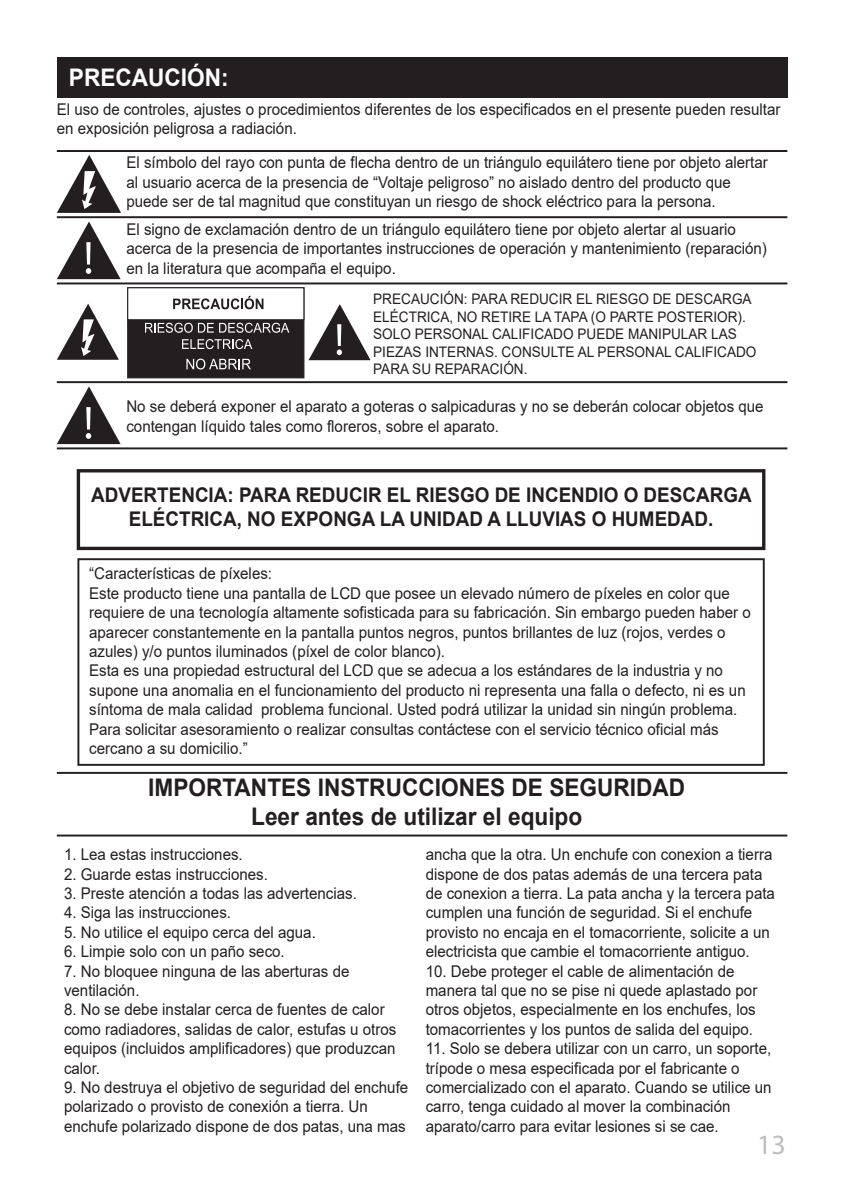
<style>
.page{position:relative;width:843px;height:1191px;background:#fff}
.page>*{position:absolute;margin:0;border:0;box-sizing:border-box;transform-origin:0 0}
.t1{font:28px "Myriad Pro";color:#bcbdc0}
.t2{font:700 24.2px/29px "Arial";color:#231f20;text-align:center;scale:.93 1}
.t3{font:700 24.2px "Arial";color:#fff;scale:.93 1}
.t4{font:700 20.2px/24.2px "Arial";color:#231f20;text-align:center;scale:.93 1}
.t5{font:16.2px/19.4px "Arial";color:#231f20;scale:.93 1}
.t6{font:14.6px/17.4px "Arial";color:#231f20;scale:.93 1}
</style>
<div class="page">
<div style="left:57px;top:57px;width:730px;height:40px;background:#231f20"></div>
<svg style="left:57px;top:155px;width:64px;height:58px"></svg>
<svg style="left:57px;top:221px;width:63px;height:58px"></svg>
<hr style="left:57px;top:150px;width:730px;height:2px;background:#231f20">
<hr style="left:57px;top:216px;width:730px;height:2px;background:#231f20">
<hr style="left:57px;top:282px;width:730px;height:2px;background:#231f20">
<div style="left:127px;top:287px;width:177px;height:91px;background:#231f20;border:1px solid #231f20"></div>
<div style="left:127px;top:287px;width:177px;height:33px;background:#fff;border:1px solid #231f20"></div>
<svg style="left:57px;top:304px;width:62px;height:56px"></svg>
<svg style="left:145px;top:323px;width:144px;height:10px"></svg>
<svg style="left:182px;top:339px;width:70px;height:10px"></svg>
<svg style="left:186px;top:358px;width:65px;height:11px"></svg>
<svg style="left:173px;top:296px;width:90px;height:13px"></svg>
<svg style="left:308px;top:304px;width:62px;height:56px"></svg>
<hr style="left:57px;top:381px;width:730px;height:2px;background:#231f20">
<svg style="left:57px;top:386px;width:63px;height:58px"></svg>
<hr style="left:57px;top:447px;width:730px;height:2px;background:#231f20">
<div style="left:77px;top:469px;width:688px;height:81px;border:3px solid #231f20"></div>
<div style="left:77px;top:558px;width:687px;height:208px;border:2px solid #231f20"></div>
<hr style="left:57px;top:772px;width:730px;height:2px;background:#231f20">
<hr style="left:57px;top:834px;width:730px;height:2px;background:#231f20">
<h2 class="t3" style="left:69px;top:60px;width:173px">PRECAUCIÓN:</h2>
<p class="t5" style="left:57px;top:99px;width:779px">El uso de controles, ajustes o procedimientos diferentes de los especificados en el presente pueden resultar en exposición peligrosa a radiación.</p>
<p class="t5" style="left:126px;top:153px;width:690px">El símbolo del rayo con punta de flecha dentro de un triángulo equilátero tiene por objeto alertar al usuario acerca de la presencia de “Voltaje peligroso” no aislado dentro del producto que puede ser de tal magnitud que constituyan un riesgo de shock eléctrico para la persona.</p>
<p class="t5" style="left:126px;top:219px;width:689px">El signo de exclamación dentro de un triángulo equilátero tiene por objeto alertar al usuario acerca de la presencia de importantes instrucciones de operación y mantenimiento (reparación) en la literatura que acompaña el equipo.</p>
<p class="t6" style="left:373px;top:290px;width:413px">PRECAUCIÓN: PARA REDUCIR EL RIESGO DE DESCARGA ELÉCTRICA, NO RETIRE LA TAPA (O PARTE POSTERIOR).<br>SOLO PERSONAL CALIFICADO PUEDE MANIPULAR LAS PIEZAS INTERNAS. CONSULTE AL PERSONAL CALIFICADO PARA SU REPARACIÓN.</p>
<p class="t5" style="left:126px;top:397px;width:686px">No se deberá exponer el aparato a goteras o salpicaduras y no se deberán colocar objetos que contengan líquido tales como floreros, sobre el aparato.</p>
<p class="t4" style="left:91px;top:483px;width:711px">ADVERTENCIA: PARA REDUCIR EL RIESGO DE INCENDIO O DESCARGA<br>ELÉCTRICA, NO EXPONGA LA UNIDAD A LLUVIAS O HUMEDAD.</p>
<p class="t5" style="left:89px;top:564px;width:712px">“Características de píxeles:<br>Este producto tiene una pantalla de LCD que posee un elevado número de píxeles en color que requiere de una tecnología altamente sofisticada para su fabricación. Sin embargo pueden haber o aparecer constantemente en la pantalla puntos negros, puntos brillantes de luz (rojos, verdes o azules) y/o puntos iluminados (píxel de color blanco).<br>Esta es una propiedad estructural del LCD que se adecua a los estándares de la industria y no supone una anomalia en el funcionamiento del producto ni representa una falla o defecto, ni es un síntoma de mala calidad problema funcional. Usted podrá utilizar la unidad sin ningún problema.<br>Para solicitar asesoramiento o realizar consultas contáctese con el servicio técnico oficial más cercano a su domicilio.”</p>
<h2 class="t2" style="left:148px;top:773px;width:578px">IMPORTANTES INSTRUCCIONES DE SEGURIDAD<br>Leer antes de utilizar el equipo</h2>
<p class="t5" style="left:64px;top:844px;width:194px">1. Lea estas instrucciones.</p>
<p class="t5" style="left:64px;top:864px;width:221px">2. Guarde estas instrucciones.</p>
<p class="t5" style="left:64px;top:883px;width:316px">3. Preste atención a todas las advertencias.</p>
<p class="t5" style="left:64px;top:903px;width:181px">4. Siga las instrucciones.</p>
<p class="t5" style="left:64px;top:922px;width:272px">5. No utilice el equipo cerca del agua.</p>
<p class="t5" style="left:64px;top:941px;width:239px">6. Limpie solo con un paño seco.</p>
<p class="t5" style="left:64px;top:961px;width:308px">7. No bloquee ninguna de las aberturas de ventilación.</p>
<p class="t5" style="left:64px;top:1000px;width:359px">8. No se debe instalar cerca de fuentes de calor como radiadores, salidas de calor, estufas u otros equipos (incluidos amplificadores) que produzcan calor.</p>
<p class="t5" style="left:64px;top:1077px;width:371px">9. No destruya el objetivo de seguridad del enchufe polarizado o provisto de conexión a tierra. Un enchufe polarizado dispone de dos patas, una mas</p>
<p class="t5" style="left:425px;top:844px;width:377px">ancha que la otra. Un enchufe con conexion a tierra dispone de dos patas además de una tercera pata de conexion a tierra. La pata ancha y la tercera pata cumplen una función de seguridad. Si el enchufe provisto no encaja en el tomacorriente, solicite a un electricista que cambie el tomacorriente antiguo.</p>
<p class="t5" style="left:425px;top:961px;width:358px">10. Debe proteger el cable de alimentación de manera tal que no se pise ni quede aplastado por otros objetos, especialmente en los enchufes, los tomacorrientes y los puntos de salida del equipo.</p>
<p class="t5" style="left:425px;top:1038px;width:373px">11. Solo se debera utilizar con un carro, un soporte, trípode o mesa especificada por el fabricante o comercializado con el aparato. Cuando se utilice un carro, tenga cuidado al mover la combinación aparato/carro para evitar lesiones si se cae.</p>
<h1 class="t1" style="left:756px;top:1127px;width:30px">13</h1>
</div>
